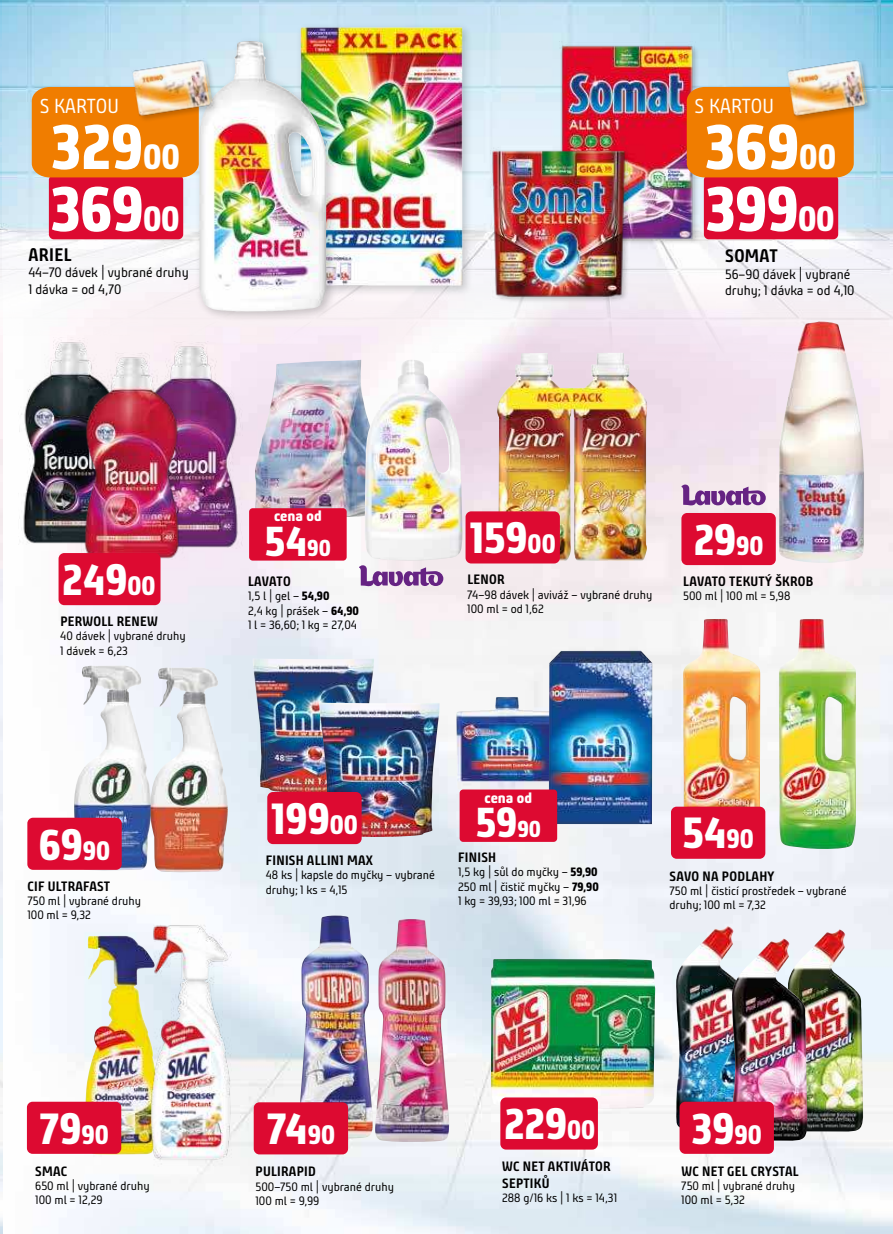
<style>
.page{position:relative;width:893px;height:1234px;background:#fff}
.page>*{position:absolute;margin:0;border:0;box-sizing:border-box;transform-origin:0 0}
.t1{font:800 63px "Bunday Clean";letter-spacing:-.005em;color:#fff}
.t2{font:800 43.35px "Bunday Clean";color:#fff}
.t3{font:800 41.55px "Bunday Clean";color:#fff}
.t4{font:20.1px "Bunday Clean";color:#fff}
.t5{font:700 18px "Bunday Clean";letter-spacing:.02em;color:#000}
.t6{font:800 15px "Bunday Clean";color:#fff}
.t7{font:700 13.5px/16.2px "Bunday Clean";letter-spacing:.02em;color:#000}
.t8{font:13.5px/16.2px "Bunday Clean";color:#000}
.t9{font:12px/14.4px "Bunday Clean";color:#000}
.s1{font-size:34.5px}
.s2{font-size:26.25px}
.s3{font-size:22.65px}
.s4{font-weight:800}
</style>
<div class="page">
<img style="left:2px;top:361px;width:891px;height:872px">
<img style="left:1px;top:0;width:892px;height:361px">
<img style="left:254px;top:360px;width:111px;height:157px">
<img style="left:365px;top:360px;width:97px;height:200px">
<img style="left:19px;top:337px;width:103px;height:210px">
<img style="left:139px;top:341px;width:103px;height:210px">
<img style="left:81px;top:353px;width:103px;height:210px">
<img style="left:777px;top:321px;width:88px;height:243px">
<div style="left:296px;top:22px;width:177px;height:274px;background:#000;opacity:.2"></div>
<img style="left:300px;top:27px;width:163px;height:259px">
<div style="left:194px;top:36px;width:143px;height:286px;background:#000;opacity:.2"></div>
<img style="left:199px;top:41px;width:127px;height:270px">
<img style="left:495px;top:353px;width:152px;height:208px">
<img style="left:675px;top:925px;width:78px;height:203px">
<img style="left:787px;top:929px;width:78px;height:202px">
<img style="left:731px;top:938px;width:78px;height:202px">
<img style="left:683px;top:618px;width:77px;height:188px">
<img style="left:779px;top:618px;width:77px;height:231px">
<div style="left:671px;top:806px;width:94px;height:52px;background:#dd0a31;border-radius:6px"></div>
<img style="left:253px;top:658px;width:121px;height:134px">
<img style="left:319px;top:702px;width:121px;height:134px">
<div style="left:267px;top:791px;width:95px;height:52px;background:#dd0a31;border-radius:6px"></div>
<img style="left:299px;top:915px;width:74px;height:223px">
<img style="left:375px;top:918px;width:74px;height:223px">
<img style="left:491px;top:958px;width:164px;height:150px">
<div style="left:254px;top:1101px;width:94px;height:53px;background:#dd0a31;border-radius:6px"></div>
<div style="left:59px;top:553px;width:102px;height:52px;background:#dd0a31;border-radius:6px"></div>
<div style="left:681px;top:513px;width:95px;height:52px;background:#dd0a31;border-radius:6px"></div>
<img style="left:85px;top:935px;width:52px;height:219px">
<img style="left:137px;top:916px;width:108px;height:254px">
<div style="left:27px;top:1101px;width:94px;height:52px;background:#dd0a31;border-radius:6px"></div>
<img style="left:74px;top:665px;width:77px;height:205px">
<img style="left:150px;top:667px;width:78px;height:205px">
<div style="left:27px;top:817px;width:95px;height:52px;background:#dd0a31;border-radius:6px"></div>
<div style="left:560px;top:45px;width:139px;height:200px;background:#000;opacity:.2"></div>
<img style="left:559px;top:41px;width:137px;height:199px">
<div style="left:492px;top:150px;width:139px;height:153px;background:#000;opacity:.2"></div>
<img style="left:491px;top:148px;width:136px;height:151px">
<div style="left:680px;top:1101px;width:94px;height:52px;background:#dd0a31;border-radius:6px"></div>
<div style="left:500px;top:1097px;width:98px;height:52px;background:#dd0a31;border-radius:6px"></div>
<div style="left:466px;top:511px;width:94px;height:52px;background:#dd0a31;border-radius:6px"></div>
<img style="left:456px;top:696px;width:93px;height:94px">
<img style="left:549px;top:650px;width:103px;height:173px">
<div style="left:460px;top:789px;width:97px;height:52px;background:#dd0a31;border-radius:4px"></div>
<div style="left:249px;top:508px;width:98px;height:52px;background:#dd0a31;border-radius:4px"></div>
<div style="left:49px;top:175px;width:134px;height:64px;background:#dd0a31;border-radius:5px"></div>
<div style="left:32px;top:87px;width:167px;height:90px;background:#f07d00"></div>
<div style="left:132px;top:59px;width:86px;height:64px;background:#000;opacity:.2"></div>
<img style="left:131px;top:58px;width:82px;height:60px">
<div style="left:704px;top:175px;width:134px;height:64px;background:#dd0a31;border-radius:5px"></div>
<div style="left:687px;top:87px;width:167px;height:90px;background:#f07d00"></div>
<div style="left:787px;top:59px;width:86px;height:64px;background:#000;opacity:.2"></div>
<img style="left:786px;top:58px;width:82px;height:60px">
<svg style="left:681px;top:484px;width:85px;height:21px;background:#ac85b7"></svg>
<svg style="left:359px;top:565px;width:84px;height:21px;background:#ab86b8"></svg>
<img style="left:0;top:0;width:1px;height:436px">
<h3 class="t4" style="left:40px;top:95px;width:81px">S KARTOU</h3>
<h1 class="t1" style="left:51px;top:114px;width:131px">329<span class="s1">00</span></h1>
<h1 class="t1" style="left:50px;top:176px;width:131px">369<span class="s1">00</span></h1>
<h3 class="t5" style="left:29px;top:243px;width:45px">ARIEL</h3>
<p class="t8" style="left:28px;top:264px;width:162px">44–70 dávek | vybrané druhy<br>1 dávka = od 4,70</p>
<h3 class="t4" style="left:695px;top:95px;width:81px">S KARTOU</h3>
<h1 class="t1" style="left:705px;top:114px;width:133px">369<span class="s1">00</span></h1>
<h1 class="t1" style="left:705px;top:176px;width:131px">399<span class="s1">00</span></h1>
<h3 class="t5" style="left:725px;top:244px;width:54px">SOMAT</h3>
<p class="t8" style="left:725px;top:266px;width:131px">56–90 dávek | vybrané druhy; 1 dávka = od 4,10</p>
<h2 class="t2" style="left:62px;top:556px;width:95px">249<span class="s2">00</span></h2>
<p class="t7" style="left:60px;top:613px;width:99px">PERWOLL RENEW</p>
<p class="t9" style="left:60px;top:629px;width:127px">40 dávek | vybrané druhy<br>1 dávek = 6,23</p>
<h2 class="t2" style="left:39px;top:821px;width:73px">69<span class="s2">90</span></h2>
<p class="t7" style="left:27px;top:877px;width:84px">CIF ULTRAFAST</p>
<p class="t9" style="left:27px;top:893px;width:115px">750 ml | vybrané druhy<br>100 ml = 9,32</p>
<p class="t6" style="left:274px;top:508px;width:49px">cena od</p>
<h3 class="t3" style="left:265px;top:519px;width:67px">54<span class="s3">90</span></h3>
<p class="t7" style="left:248px;top:573px;width:44px">LAVATO</p>
<p class="t9" style="left:248px;top:588px;width:113px">1,5 l | gel – <span class="s4">54,90<br></span>2,4 kg | prášek – <span class="s4">64,90<br></span>1 l = 36,60; 1 kg = 27,04</p>
<h2 class="t2" style="left:470px;top:515px;width:87px">159<span class="s2">00</span></h2>
<p class="t7" style="left:467px;top:571px;width:39px">LENOR</p>
<p class="t9" style="left:467px;top:587px;width:187px">74–98 dávek | aviváž – vybrané druhy<br>100 ml = od 1,62</p>
<h2 class="t2" style="left:694px;top:516px;width:71px">29<span class="s2">90</span></h2>
<p class="t7" style="left:683px;top:573px;width:132px">LAVATO TEKUTÝ ŠKROB</p>
<p class="t9" style="left:683px;top:588px;width:109px">500 ml | 100 ml = 5,98</p>
<h2 class="t2" style="left:271px;top:795px;width:88px">199<span class="s2">00</span></h2>
<p class="t7" style="left:266px;top:851px;width:109px">FINISH ALLIN1 MAX</p>
<p class="t9" style="left:266px;top:867px;width:171px">48 ks | kapsle do myčky – vybrané druhy; 1 ks = 4,15</p>
<p class="t6" style="left:484px;top:789px;width:49px">cena od</p>
<h3 class="t3" style="left:476px;top:800px;width:67px">59<span class="s3">90</span></h3>
<p class="t7" style="left:458px;top:848px;width:39px">FINISH</p>
<p class="t9" style="left:458px;top:864px;width:142px;text-align:justify">1,5 kg | sůl do myčky – <span class="s4">59,90<br></span>250 ml | čistič myčky – <span class="s4">79,90<br></span>1 kg = 39,93; 100 ml = 31,96</p>
<h2 class="t2" style="left:682px;top:810px;width:73px">54<span class="s2">90</span></h2>
<p class="t7" style="left:670px;top:867px;width:106px">SAVO NA PODLAHY</p>
<p class="t9" style="left:669px;top:883px;width:179px">750 ml | čisticí prostředek – vybrané druhy; 100 ml = 7,32</p>
<h2 class="t2" style="left:39px;top:1105px;width:71px">79<span class="s2">90</span></h2>
<p class="t7" style="left:35px;top:1162px;width:34px">SMAC</p>
<p class="t9" style="left:35px;top:1178px;width:116px">650 ml | vybrané druhy<br>100 ml = 12,29</p>
<h2 class="t2" style="left:267px;top:1105px;width:70px">74<span class="s2">90</span></h2>
<p class="t7" style="left:256px;top:1162px;width:62px">PULIRAPID</p>
<p class="t9" style="left:255px;top:1178px;width:140px">500–750 ml | vybrané druhy<br>100 ml = 9,99</p>
<h2 class="t2" style="left:504px;top:1100px;width:93px">229<span class="s2">00</span></h2>
<h2 class="t2" style="left:692px;top:1105px;width:72px">39<span class="s2">90</span></h2>
<p class="t7" style="left:502px;top:1158px;width:110px">WC NET AKTIVÁTOR<br>SEPTIKŮ</p>
<p class="t9" style="left:502px;top:1190px;width:117px">288 g/16 ks | 1 ks = 14,31</p>
<p class="t7" style="left:681px;top:1162px;width:119px">WC NET GEL CRYSTAL</p>
<p class="t9" style="left:681px;top:1178px;width:115px">750 ml | vybrané druhy<br>100 ml = 5,32</p>
</div>
